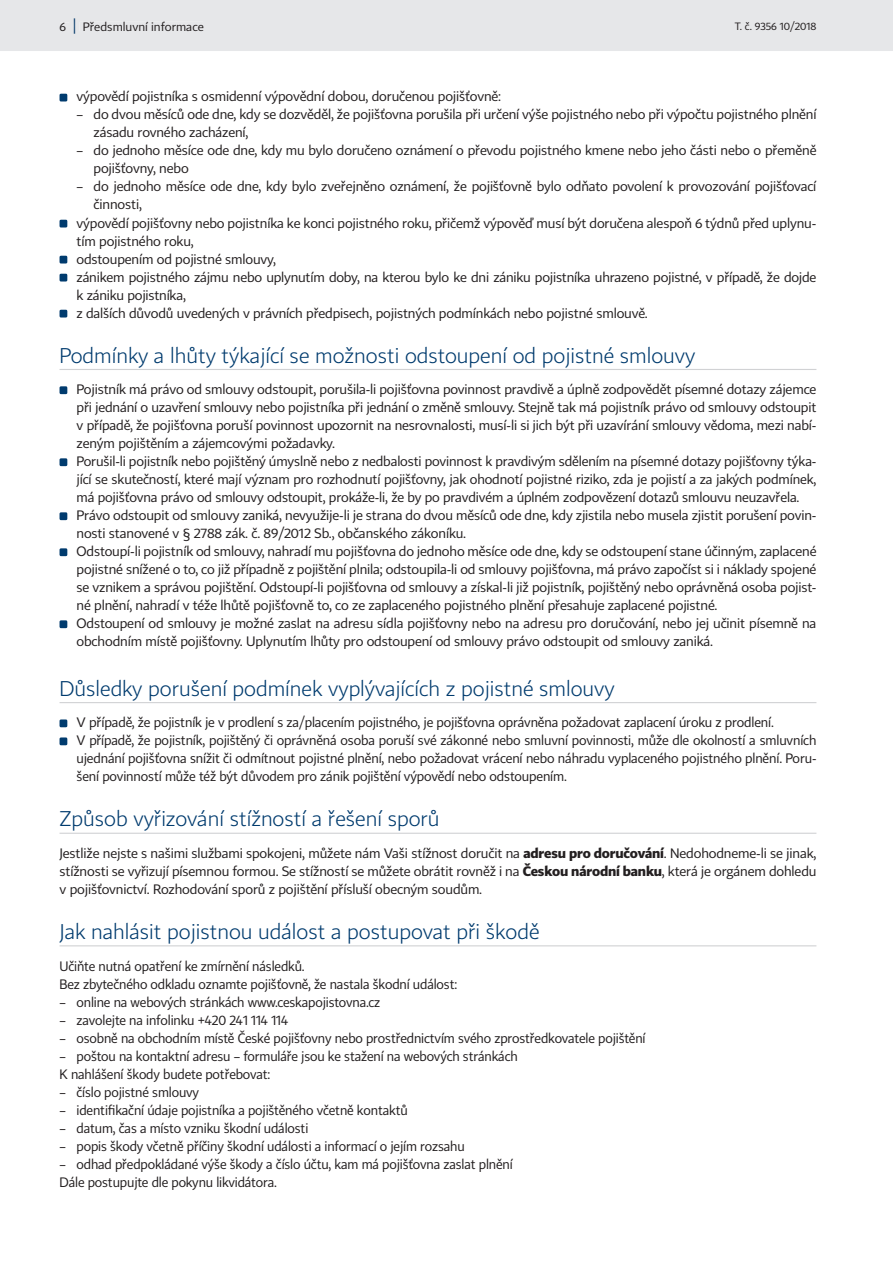
<style>
.page{position:relative;width:893px;height:1263px;background:#fff}
.page>*{position:absolute;margin:0;border:0;box-sizing:border-box;transform-origin:0 0}
.t1{font:21px "CP Light";color:#003b6e}
.t2{font:13.5px/18px "CP";letter-spacing:-.01em;color:#231f20}
.t3{font:13.5px/18px "CP";letter-spacing:-.01em;color:#231f20;scale:.96 1}
.t4{font:12px "CP";color:#231f20}
.t5{font:10.5px "CP";color:#231f20}
.s1{font-size:15px;color:#003b6e}
.s2{font-weight:700}
</style>
<div class="page">
<div style="left:0;top:0;width:893px;height:51px;background:#e6e7e9"></div>
<div style="left:60px;top:23px;width:9px;height:8px;background:#e6e7e9"></div>
<svg style="left:74px;top:19px;width:1px;height:15px"></svg>
<div style="left:80px;top:22px;width:123px;height:9px;background:#e6e7e9"></div>
<div style="left:735px;top:21px;width:81px;height:11px;background:#e6e7e9"></div>
<hr style="left:60px;top:369px;width:756px;height:1px;background:#d1d2d4">
<hr style="left:60px;top:702px;width:756px;height:1px;background:#d1d2d4">
<hr style="left:60px;top:833px;width:756px;height:1px;background:#d1d2d4">
<hr style="left:60px;top:945px;width:756px;height:1px;background:#d1d2d4">
<div style="left:60px;top:94px;width:7px;height:7px;background:#003b6e;border-radius:2px"></div>
<div style="left:60px;top:220px;width:7px;height:7px;background:#003b6e;border-radius:2px"></div>
<div style="left:60px;top:256px;width:7px;height:7px;background:#003b6e;border-radius:2px"></div>
<div style="left:60px;top:274px;width:7px;height:7px;background:#003b6e;border-radius:2px"></div>
<div style="left:60px;top:310px;width:7px;height:7px;background:#003b6e;border-radius:2px"></div>
<div style="left:60px;top:386px;width:7px;height:8px;background:#003b6e;border-radius:2px"></div>
<div style="left:60px;top:458px;width:7px;height:8px;background:#003b6e;border-radius:2px"></div>
<div style="left:60px;top:512px;width:7px;height:8px;background:#003b6e;border-radius:2px"></div>
<div style="left:60px;top:548px;width:7px;height:8px;background:#003b6e;border-radius:2px"></div>
<div style="left:60px;top:620px;width:7px;height:8px;background:#003b6e;border-radius:2px"></div>
<div style="left:60px;top:719px;width:7px;height:8px;background:#003b6e;border-radius:2px"></div>
<div style="left:60px;top:737px;width:7px;height:8px;background:#003b6e;border-radius:2px"></div>
<p class="t4" style="left:60px;top:20px;width:146px">6 <span class="s1">|</span> Předsmluvní informace</p>
<p class="t5" style="left:735px;top:20px;width:83px">T. č. 9356 10/2018</p>
<p class="t2" style="left:77px;top:88px;width:426px">výpovědí pojistníka s osmidenní výpovědní dobou, doručenou pojišťovně:</p>
<p class="t2" style="left:94px;top:106px;width:724px;text-indent:-17px">– do dvou měsíců ode dne, kdy se dozvěděl, že pojišťovna porušila při určení výše pojistného nebo při výpočtu pojistného plnění zásadu rovného zacházení,</p>
<p class="t2" style="left:94px;top:142px;width:724px;text-indent:-17px">– do jednoho měsíce ode dne, kdy mu bylo doručeno oznámení o převodu pojistného kmene nebo jeho části nebo o přeměně pojišťovny, nebo</p>
<p class="t2" style="left:77px;top:178px;width:741px">– do jednoho měsíce ode dne, kdy bylo zveřejněno oznámení, že pojišťovně bylo odňato povolení k provozování pojišťovací</p>
<p class="t2" style="left:94px;top:196px;width:50px">činnosti,</p>
<p class="t2" style="left:77px;top:214px;width:741px">výpovědí pojišťovny nebo pojistníka ke konci pojistného roku, přičemž výpověď musí být doručena alespoň 6 týdnů před uplynu-</p>
<p class="t2" style="left:77px;top:232px;width:119px">tím pojistného roku,</p>
<p class="t2" style="left:77px;top:250px;width:201px">odstoupením od pojistné smlouvy,</p>
<p class="t2" style="left:77px;top:268px;width:741px">zánikem pojistného zájmu nebo uplynutím doby, na kterou bylo ke dni zániku pojistníka uhrazeno pojistné, v případě, že dojde</p>
<p class="t2" style="left:77px;top:286px;width:111px">k zániku pojistníka,</p>
<p class="t2" style="left:77px;top:304px;width:573px">z dalších důvodů uvedených v právních předpisech, pojistných podmínkách nebo pojistné smlouvě.</p>
<h1 class="t1" style="left:60px;top:342px;width:637px">Podmínky a lhůty týkající se možnosti odstoupení od pojistné smlouvy</h1>
<p class="t2" style="left:77px;top:380px;width:741px">Pojistník má právo od smlouvy odstoupit, porušila-li pojišťovna povinnost pravdivě a úplně zodpovědět písemné dotazy zájemce při jednání o uzavření smlouvy nebo pojistníka při jednání o změně smlouvy. Stejně tak má pojistník právo od smlouvy odstoupit v případě, že pojišťovna poruší povinnost upozornit na nesrovnalosti, musí-li si jich být při uzavírání smlouvy vědoma, mezi nabí&shy;zeným pojištěním a zájemcovými požadavky.<br>Porušil-li pojistník nebo pojištěný úmyslně nebo z nedbalosti povinnost k pravdivým sdělením na písemné dotazy pojišťovny týka&shy;jící se skutečností, které mají význam pro rozhodnutí pojišťovny, jak ohodnotí pojistné riziko, zda je pojistí a za jakých podmínek, má pojišťovna právo od smlouvy odstoupit, prokáže-li, že by po pravdivém a úplném zodpovězení dotazů smlouvu neuzavřela.<br>Právo odstoupit od smlouvy zaniká, nevyužije-li je strana do dvou měsíců ode dne, kdy zjistila nebo musela zjistit porušení povin&shy;nosti stanovené v § 2788 zák. č. 89/2012 Sb., občanského zákoníku.<br>Odstoupí-li pojistník od smlouvy, nahradí mu pojišťovna do jednoho měsíce ode dne, kdy se odstoupení stane účinným, zaplacené pojistné snížené o to, co již případně z pojištění plnila; odstoupila-li od smlouvy pojišťovna, má právo započíst si i náklady spojené se vznikem a správou pojištění. Odstoupí-li pojišťovna od smlouvy a získal-li již pojistník, pojištěný nebo oprávněná osoba pojist&shy;né plnění, nahradí v téže lhůtě pojišťovně to, co ze zaplaceného pojistného plnění přesahuje zaplacené pojistné.<br>Odstoupení od smlouvy je možné zaslat na adresu sídla pojišťovny nebo na adresu pro doručování, nebo jej učinit písemně na obchodním místě pojišťovny. Uplynutím lhůty pro odstoupení od smlouvy právo odstoupit od smlouvy zaniká.</p>
<h1 class="t1" style="left:60px;top:675px;width:557px">Důsledky porušení podmínek vyplývajících z pojistné smlouvy</h1>
<p class="t2" style="left:77px;top:713px;width:741px">V případě, že pojistník je v prodlení s za/placením pojistného, je pojišťovna oprávněna požadovat zaplacení úroku z prodlení.<br>V případě, že pojistník, pojištěný či oprávněná osoba poruší své zákonné nebo smluvní povinnosti, může dle okolností a smluvních ujednání pojišťovna snížit či odmítnout pojistné plnění, nebo požadovat vrácení nebo náhradu vyplaceného pojistného plnění. Poru&shy;šení povinností může též být důvodem pro zánik pojištění výpovědí nebo odstoupením.</p>
<h1 class="t1" style="left:60px;top:806px;width:382px">Způsob vyřizování stížností a řešení sporů</h1>
<p class="t2" style="left:60px;top:844px;width:758px;text-align:justify">Jestliže nejste s našimi službami spokojeni, můžete nám Vaši stížnost doručit na <span class="s2">adresu pro doručování</span>. Nedohodneme-li se jinak, stížnosti se vyřizují písemnou formou. Se stížností se můžete obrátit rovněž i na <span class="s2">Českou národní banku</span>, která je orgánem dohledu v pojišťovnictví. Rozhodování sporů z pojištění přísluší obecným soudům.</p>
<h1 class="t1" style="left:60px;top:919px;width:482px">Jak nahlásit pojistnou událost a postupovat při škodě</h1>
<p class="t3" style="left:60px;top:957px;width:416px">Učiňte nutná opatření ke zmírnění následků.<br>Bez zbytečného odkladu oznamte pojišťovně, že nastala škodní událost:</p>
<p class="t3" style="left:60px;top:993px;width:336px">– online na webových stránkách www.ceskapojistovna.cz</p>
<p class="t3" style="left:60px;top:1011px;width:240px">– zavolejte na infolinku +420 241 114 114</p>
<p class="t3" style="left:60px;top:1029px;width:612px">– osobně na obchodním místě České pojišťovny nebo prostřednictvím svého zprostředkovatele pojištění</p>
<p class="t3" style="left:60px;top:1047px;width:479px">– poštou na kontaktní adresu – formuláře jsou ke stažení na webových stránkách<br>K nahlášení škody budete potřebovat:</p>
<p class="t3" style="left:60px;top:1082px;width:147px">– číslo pojistné smlouvy</p>
<p class="t3" style="left:60px;top:1100px;width:364px">– identifikační údaje pojistníka a pojištěného včetně kontaktů</p>
<p class="t3" style="left:60px;top:1118px;width:261px">– datum, čas a místo vzniku škodní události</p>
<p class="t3" style="left:60px;top:1136px;width:424px">– popis škody včetně příčiny škodní události a informací o jejím rozsahu</p>
<p class="t3" style="left:60px;top:1154px;width:474px">– odhad předpokládané výše škody a číslo účtu, kam má pojišťovna zaslat plnění<br>Dále postupujte dle pokynu likvidátora.</p>
</div>
